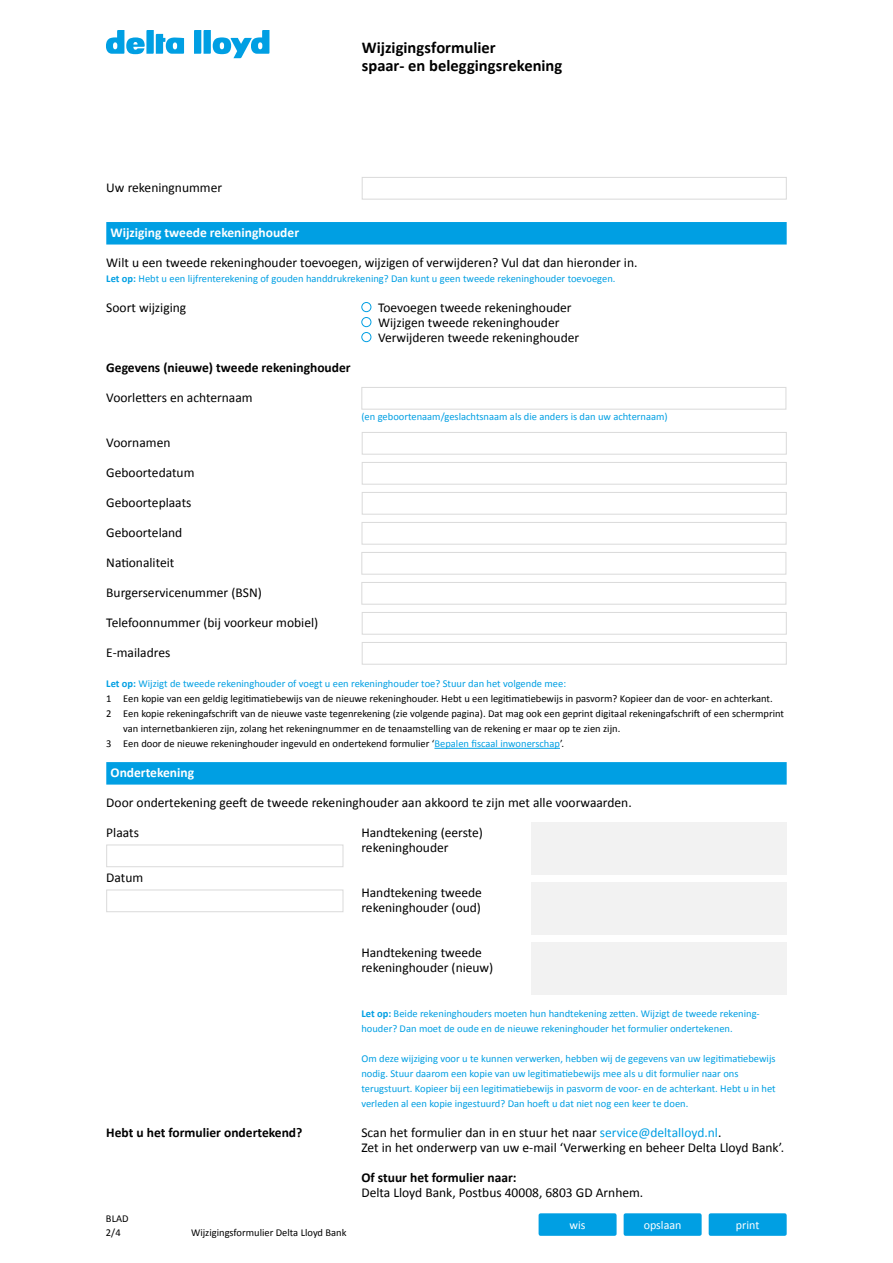
<style>
.page{position:relative;width:893px;height:1263px;background:#fff}
.page>*{position:absolute;margin:0;border:0;box-sizing:border-box;transform-origin:0 0}
.t1{font:700 16.5px/18px "Calibri";color:#000}
.t2{font:13.5px/15px "Calibri";color:#000}
.t3{font:700 13.5px "Calibri";color:#000}
.t4{font:700 13.5px "Calibri";color:#fff}
.t5{font:12px "Calibri";color:#fff}
.t6{font:10.5px/15px "Calibri";color:#009fe3}
.t7{font:10.5px/13.5px "Calibri";color:#000}
.s1{font-weight:700}
.s2{color:#009fe3}
</style>
<div class="page">
<svg style="left:106px;top:30px;width:78px;height:24px"></svg>
<svg style="left:194px;top:30px;width:75px;height:28px"></svg>
<div style="left:624px;top:1213px;width:78px;height:23px;background:#009fe3;border-radius:2px"></div>
<div style="left:539px;top:1213px;width:78px;height:23px;background:#009fe3;border-radius:2px"></div>
<div style="left:709px;top:1213px;width:78px;height:23px;background:#009fe3;border-radius:2px"></div>
<div style="left:106px;top:222px;width:681px;height:23px;background:#009fe3"></div>
<hr style="left:434px;top:748px;width:126px;height:1px;background:#009fe3">
<div style="left:361px;top:302px;width:10px;height:10px;border:1px solid #009fe3;border-radius:50%"></div>
<div style="left:361px;top:317px;width:10px;height:10px;border:1px solid #009fe3;border-radius:50%"></div>
<div style="left:361px;top:332px;width:10px;height:10px;border:1px solid #009fe3;border-radius:50%"></div>
<div style="left:106px;top:762px;width:681px;height:23px;background:#009fe3"></div>
<div style="left:362px;top:177px;width:425px;height:23px;background:#fff;border:1px solid #dadada"></div>
<div style="left:361px;top:387px;width:425px;height:23px;background:#fff;border:1px solid #dadada"></div>
<div style="left:362px;top:432px;width:425px;height:22px;background:#fff;border:1px solid #dadada"></div>
<div style="left:362px;top:462px;width:425px;height:22px;background:#fff;border:1px solid #dadada"></div>
<div style="left:362px;top:492px;width:425px;height:22px;background:#fff;border:1px solid #dadada"></div>
<div style="left:362px;top:522px;width:424px;height:22px;background:#fff;border:1px solid #dadada"></div>
<div style="left:361px;top:552px;width:425px;height:22px;background:#fff;border:1px solid #dadada"></div>
<div style="left:361px;top:582px;width:425px;height:22px;background:#fff;border:1px solid #dadada"></div>
<div style="left:362px;top:612px;width:425px;height:22px;background:#fff;border:1px solid #dadada"></div>
<div style="left:362px;top:642px;width:425px;height:22px;background:#fff;border:1px solid #dadada"></div>
<div style="left:106px;top:844px;width:237px;height:23px;background:#fff;border:1px solid #dadada"></div>
<div style="left:531px;top:823px;width:256px;height:52px;background:#f2f2f2"></div>
<div style="left:106px;top:890px;width:237px;height:22px;background:#fff;border:1px solid #dadada"></div>
<div style="left:531px;top:882px;width:256px;height:53px;background:#f2f2f2"></div>
<div style="left:531px;top:942px;width:256px;height:53px;background:#f2f2f2"></div>
<p class="t1" style="left:362px;top:38px;width:202px">Wijzigingsformulier<br>spaar- en beleggingsrekening</p>
<p class="t2" style="left:106px;top:179px;width:117px">Uw rekeningnummer</p>
<p class="t4" style="left:111px;top:224px;width:190px">Wijziging tweede rekeninghouder</p>
<p class="t2" style="left:106px;top:254px;width:533px">Wilt u een tweede rekeninghouder toevoegen, wijzigen of verwijderen? Vul dat dan hieronder in.</p>
<p class="t6" style="left:106px;top:271px;width:511px"><span class="s1">Let op:</span> Hebt u een lijfrenterekening of gouden handdrukrekening? Dan kunt u geen tweede rekeninghouder toevoegen.</p>
<p class="t2" style="left:106px;top:299px;width:82px">Soort wijziging</p>
<p class="t2" style="left:378px;top:299px;width:203px">Toevoegen tweede rekeninghouder<br>Wijzigen tweede rekeninghouder<br>Verwijderen tweede rekeninghouder</p>
<p class="t3" style="left:106px;top:359px;width:246px">Gegevens (nieuwe) tweede rekeninghouder</p>
<p class="t2" style="left:106px;top:389px;width:148px">Voorletters en achternaam</p>
<p class="t6" style="left:361px;top:409px;width:308px">(en geboortenaam/geslachtsnaam als die anders is dan uw achternaam)</p>
<p class="t2" style="left:106px;top:434px;width:66px">Voornamen</p>
<p class="t2" style="left:106px;top:464px;width:90px">Geboortedatum</p>
<p class="t2" style="left:106px;top:494px;width:87px">Geboorteplaats</p>
<p class="t2" style="left:106px;top:524px;width:78px">Geboorteland</p>
<p class="t2" style="left:106px;top:554px;width:70px">Nationaliteit</p>
<p class="t2" style="left:106px;top:584px;width:157px">Burgerservicenummer (BSN)</p>
<p class="t2" style="left:106px;top:614px;width:213px">Telefoonnummer (bij voorkeur mobiel)</p>
<p class="t2" style="left:106px;top:644px;width:66px">E-mailadres</p>
<p class="t6" style="left:106px;top:676px;width:461px"><span class="s1">Let op:</span> Wijzigt de tweede rekeninghouder of voegt u een rekeninghouder toe? Stuur dan het volgende mee:</p>
<p class="t7" style="left:106px;top:691px;width:668px">1 Een kopie van een geldig legitimatiebewijs van de nieuwe rekeninghouder. Hebt u een legitimatiebewijs in pasvorm? Kopieer dan de voor- en achterkant.</p>
<p class="t7" style="left:106px;top:706px;width:679px">2 Een kopie rekeningafschrift van de nieuwe vaste tegenrekening (zie volgende pagina). Dat mag ook een geprint digitaal rekeningafschrift of een schermprint</p>
<p class="t7" style="left:123px;top:721px;width:499px">van internetbankieren zijn, zolang het rekeningnummer en de tenaamstelling van de rekening er maar op te zien zijn.</p>
<p class="t7" style="left:106px;top:736px;width:459px">3 Een door de nieuwe rekeninghouder ingevuld en ondertekend formulier ‘<span class="s2">Bepalen fiscaal inwonerschap</span>’.</p>
<p class="t4" style="left:111px;top:764px;width:85px">Ondertekening</p>
<p class="t2" style="left:106px;top:794px;width:527px">Door ondertekening geeft de tweede rekeninghouder aan akkoord te zijn met alle voorwaarden.</p>
<p class="t2" style="left:106px;top:824px;width:34px">Plaats</p>
<p class="t2" style="left:361px;top:824px;width:123px">Handtekening (eerste) rekeninghouder</p>
<p class="t2" style="left:106px;top:869px;width:39px">Datum</p>
<p class="t2" style="left:361px;top:884px;width:122px">Handtekening tweede rekeninghouder (oud)</p>
<p class="t2" style="left:361px;top:944px;width:133px">Handtekening tweede rekeninghouder (nieuw)</p>
<p class="t6" style="left:361px;top:1006px;width:400px"><span class="s1">Let op:</span> Beide rekeninghouders moeten hun handtekening zetten. Wijzigt de tweede rekening&shy;houder? Dan moet de oude en de nieuwe rekeninghouder het formulier ondertekenen.</p>
<p class="t6" style="left:361px;top:1051px;width:416px">Om deze wijziging voor u te kunnen verwerken, hebben wij de gegevens van uw legitimatiebewijs nodig. Stuur daarom een kopie van uw legitimatiebewijs mee als u dit formulier naar ons terugstuurt. Kopieer bij een legitimatiebewijs in pasvorm de voor- en de achterkant. Hebt u in het verleden al een kopie ingestuurd? Dan hoeft u dat niet nog een keer te doen.</p>
<p class="t3" style="left:106px;top:1124px;width:198px">Hebt u het formulier ondertekend?</p>
<p class="t2" style="left:361px;top:1124px;width:424px">Scan het formulier dan in en stuur het naar <span class="s2">service@deltalloyd.nl</span>.<br>Zet in het onderwerp van uw e-mail ‘Verwerking en beheer Delta Lloyd Bank’.</p>
<p class="t3" style="left:361px;top:1169px;width:157px">Of stuur het formulier naar:</p>
<p class="t2" style="left:361px;top:1184px;width:283px">Delta Lloyd Bank, Postbus 40008, 6803 GD Arnhem.</p>
<p class="t7" style="left:106px;top:1212px;width:24px">BLAD<br>2/4</p>
<p class="t7" style="left:191px;top:1225px;width:157px">Wijzigingsformulier Delta Lloyd Bank</p>
<p class="t5" style="left:570px;top:1217px;width:18px">wis</p>
<p class="t5" style="left:644px;top:1217px;width:39px">opslaan</p>
<p class="t5" style="left:736px;top:1217px;width:25px">print</p>
</div>
